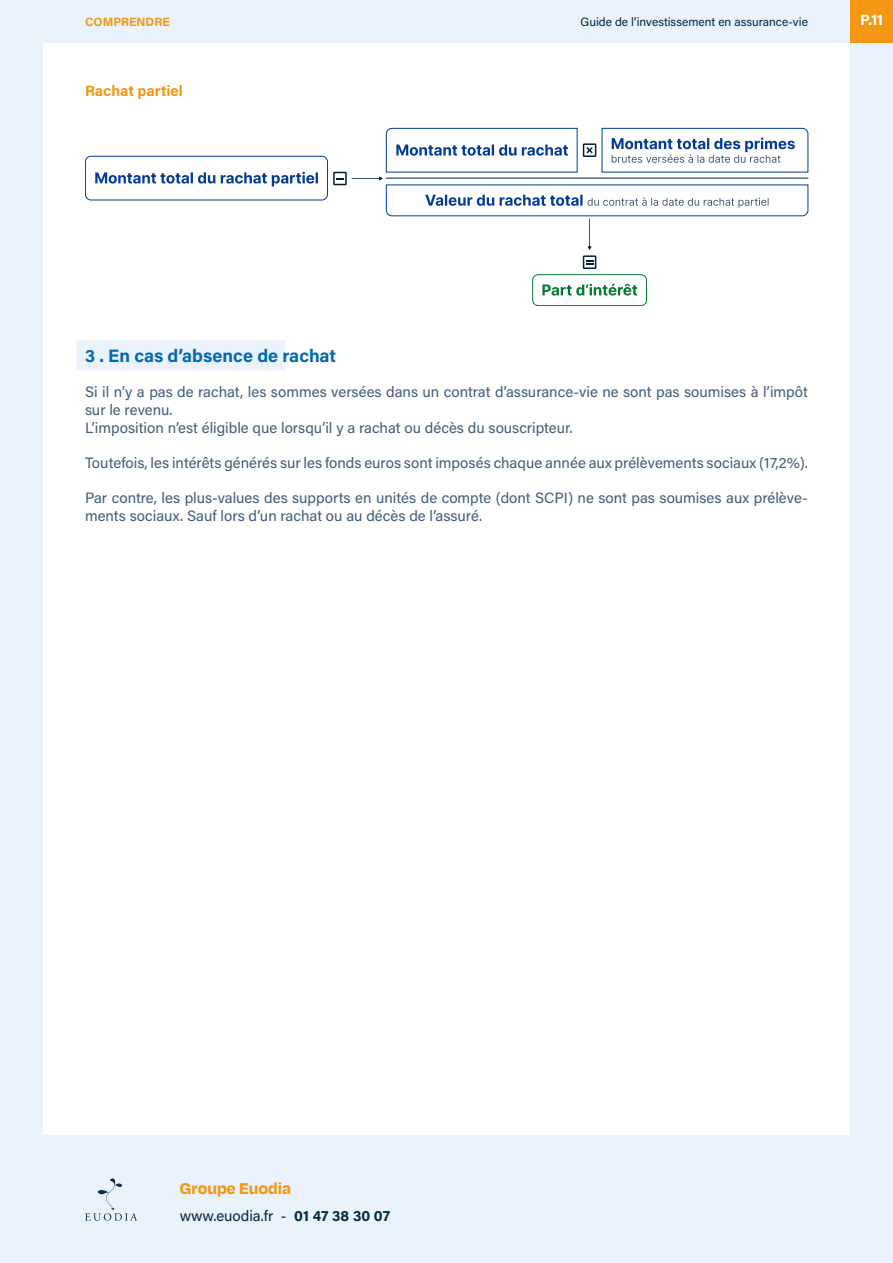
<style>
.page{position:relative;width:893px;height:1263px;background:#fff}
.page>*{position:absolute;margin:0;border:0;box-sizing:border-box;transform-origin:0 0}
.t1{font:700 18px "Acumin Pro";color:#0069b4}
.t2{font:700 18px "Degular";color:#f49712}
.t3{font:15px/18px "Acumin Pro";color:#415c7a}
.t4{font:15px "Acumin Pro";color:#002848}
.t5{font:700 15px "Acumin Pro";color:#f49712}
.t6{font:700 15px "Acumin Pro";color:#fff}
.t7{font:12px "Acumin Pro";color:#002848}
.t8{font:700 12px "Acumin Pro";color:#f49712}
.s1{font-weight:700}
</style>
<div class="page">
<div style="left:0;top:1135px;width:893px;height:128px;background:#eaf2fb"></div>
<div style="left:0;top:0;width:850px;height:43px;background:#eaf2fb"></div>
<svg style="left:85px;top:1178px;width:52px;height:43px"></svg>
<div style="left:850px;top:43px;width:43px;height:1092px;background:#eaf2fb"></div>
<div style="left:0;top:43px;width:43px;height:1092px;background:#eaf2fb"></div>
<div style="left:850px;top:0;width:43px;height:43px;background:#f49712"></div>
<svg style="left:95px;top:172px;width:223px;height:14px"></svg>
<div style="left:85px;top:156px;width:243px;height:44px;border:1px solid #003c97;border-radius:6px"></div>
<svg style="left:542px;top:284px;width:95px;height:12px"></svg>
<div style="left:532px;top:274px;width:115px;height:32px;border:1px solid #027a31;border-radius:6px"></div>
<svg style="left:333px;top:128px;width:475px;height:141px"></svg>
<hr style="left:386px;top:178px;width:422px;height:1px;background:#041e3a">
<div style="left:77px;top:340px;width:208px;height:30px;background:#eaf2fb"></div>
<p class="t8" style="left:85px;top:13px;width:86px">COMPRENDRE</p>
<p class="t7" style="left:581px;top:13px;width:229px">Guide de l’investissement en assurance-vie</p>
<p class="t5" style="left:85px;top:80px;width:99px">Rachat partiel</p>
<p class="t6" style="left:860px;top:9px;width:25px">P.11</p>
<p class="t1" style="left:85px;top:343px;width:252px">3 . En cas d’absence de rachat</p>
<p class="t3" style="left:85px;top:382px;width:724px">Si il n’y a pas de rachat, les sommes versées dans un contrat d’assurance-vie ne sont pas soumises à l’impôt sur le revenu.<br>L’imposition n’est éligible que lorsqu’il y a rachat ou décès du souscripteur.</p>
<p class="t3" style="left:85px;top:453px;width:724px">Toutefois, les intérêts générés sur les fonds euros sont imposés chaque année aux prélèvements sociaux (17,2%).</p>
<p class="t3" style="left:85px;top:488px;width:724px">Par contre, les plus-values des supports en unités de compte (dont SCPI) ne sont pas soumises aux prélève&shy;ments sociaux. Sauf lors d’un rachat ou au décès de l’assuré.</p>
<p class="t2" style="left:180px;top:1177px;width:113px">Groupe Euodia</p>
<p class="t4" style="left:180px;top:1205px;width:212px">www.euodia.fr - <span class="s1">01 47 38 30 07</span></p>
</div>
